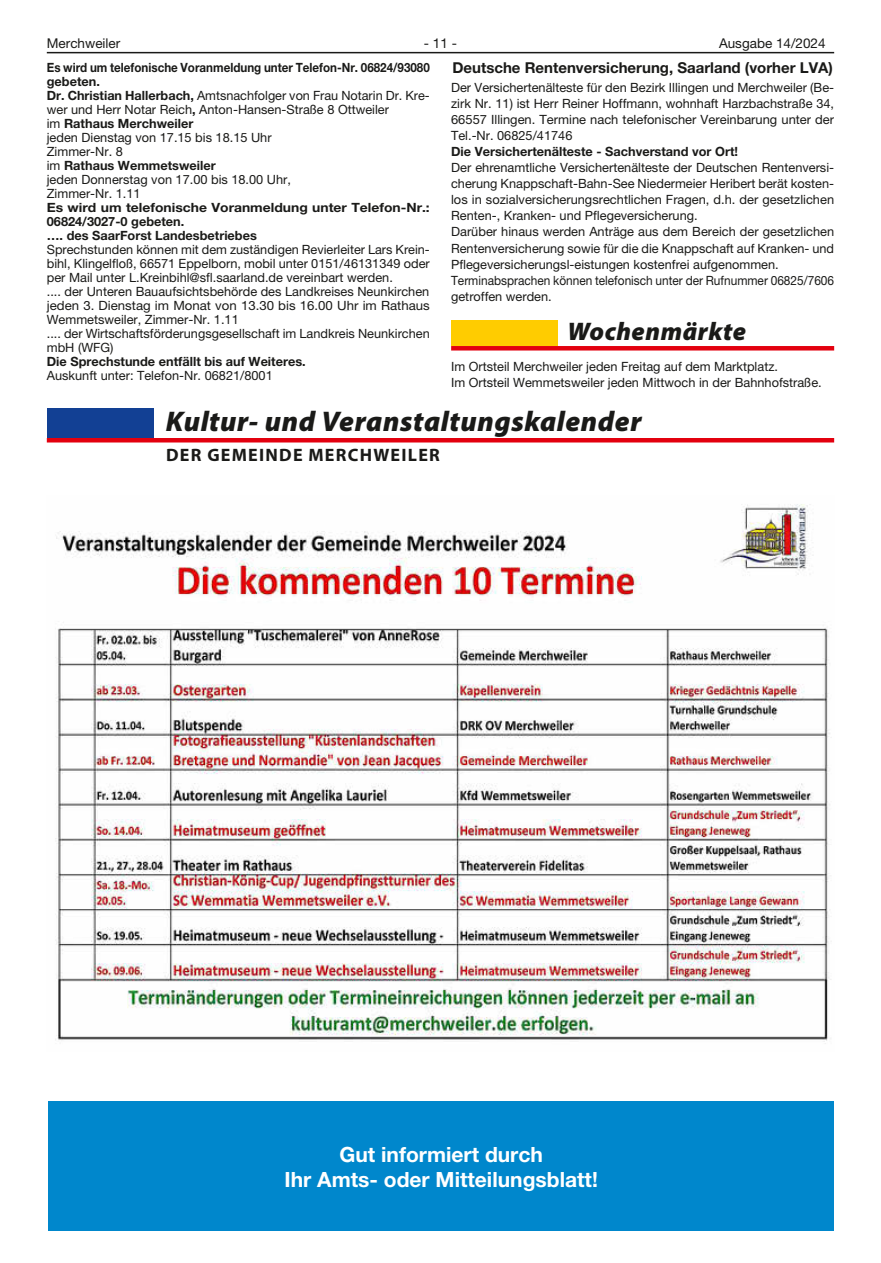
<style>
.page{position:relative;width:881px;height:1263px;background:#fff}
.page>*{position:absolute;margin:0;border:0;box-sizing:border-box;transform-origin:0 0}
.t1{font:italic 900 28.5px "Myriad Pro";letter-spacing:.02em;color:#1a1a18}
.t2{font:italic 900 25.5px "Myriad Pro";letter-spacing:.02em;color:#1a1a18}
.t3{font:700 21px/25.2px "Helvetica Neue LT";color:#fff;text-align:center}
.t4{font:700 18px "Myriad Pro";letter-spacing:.07em;color:#1a1a18}
.t5{font:700 15px "Helvetica Neue LT";color:#1a1a18}
.t6{font:13.5px "Helvetica Neue LT";color:#1a1a18}
.t7{font:12.75px/16px "Helvetica Neue LT";color:#1a1a18}
.t8{font:700 12.75px/14px "Helvetica Neue LT";color:#1a1a18;scale:1.09 1}
.t9{font:700 12.75px "Helvetica Neue LT";color:#1a1a18}
.s1{font-weight:700}
</style>
<div class="page">
<hr style="left:47px;top:52px;width:786px;height:1px;background:#1a1a18">
<hr style="left:451px;top:346px;width:382px;height:4px;background:#e3000f">
<div style="left:451px;top:320px;width:106px;height:26px;background:#fc0"></div>
<hr style="left:47px;top:438px;width:786px;height:4px;background:#e3000f">
<div style="left:47px;top:408px;width:106px;height:30px;background:#124094"></div>
<img style="left:55px;top:504px;width:776px;height:540px">
<div style="left:48px;top:1101px;width:785px;height:130px;background:#0087cc"></div>
<p class="t6" style="left:47px;top:35px;width:75px">Merchweiler</p>
<p class="t6" style="left:424px;top:35px;width:35px">- 11 -</p>
<p class="t6" style="left:718px;top:35px;width:108px">Ausgabe 14/2024</p>
<p class="t5" style="left:452px;top:59px;width:382px">Deutsche Rentenversicherung, Saarland (vorher LVA)</p>
<p class="t7" style="left:451px;top:79px;width:384px;text-align:justify">Der Versichertenälteste für den Bezirk Illingen und Merchweiler (Be&shy;zirk Nr. 11) ist Herr Reiner Hoffmann, wohnhaft Harzbachstraße 34, 66557 Illingen. Termine nach telefonischer Vereinbarung unter der Tel. -Nr. 06825/41746</p>
<p class="t9" style="left:451px;top:144px;width:288px">Die Versichertenälteste - Sachverstand vor Ort!</p>
<p class="t7" style="left:451px;top:159px;width:384px">Der ehrenamtliche Versichertenälteste der Deutschen Rentenversi&shy;cherung Knappschaft-Bahn-See Niedermeier Heribert berät kosten&shy;los in sozialversicherungsrechtlichen Fragen, d. h. der gesetzlichen Renten-, Kranken- und Pflegeversicherung.<br>Darüber hinaus werden Anträge aus dem Bereich der gesetzlichen Rentenversicherung sowie für die die Knappschaft auf Kranken- und Pflegeversicherungsl-eistungen kostenfrei aufgenommen.<br>Terminabsprachen können telefonisch unter der Rufnummer 06825/7606 getroffen werden.</p>
<h2 class="t2" style="left:567px;top:314px;width:180px">Wochenmärkte</h2>
<p class="t7" style="left:451px;top:358px;width:370px">Im Ortsteil Merchweiler jeden Freitag auf dem Marktplatz.<br>Im Ortsteil Wemmetsweiler jeden Mittwoch in der Bahnhofstraße.</p>
<p class="t7" style="left:47px;top:60px;width:384px;line-height:14px"><span class="s1">Es wird um telefonische Voranmeldung unter Telefon-Nr. 06824/93080 gebeten.<br>Dr. Christian Hallerbach,</span> Amtsnachfolger von Frau Notarin Dr. Kre&shy;wer und Herr Notar Reich<span class="s1">,</span> Anton-Hansen-Straße 8 Ottweiler<br>im <span class="s1">Rathaus Merchweiler<br></span>jeden Dienstag von 17. 15 bis 18. 15 Uhr<br>Zimmer-Nr. 8<br>im <span class="s1">Rathaus Wemmetsweiler<br></span>jeden Donnerstag von 17.00 bis 18.00 Uhr,<br>Zimmer-Nr. 1. 11</p>
<p class="t8" style="left:47px;top:200px;width:353px">Es wird um telefonische Voranmeldung unter Telefon-Nr.:<br>06824/3027-0 gebeten.<br>…. des SaarForst Landesbetriebes</p>
<p class="t7" style="left:47px;top:242px;width:384px;line-height:14.1px">Sprechstunden können mit dem zuständigen Revierleiter Lars Krein&shy;bihl, Klingelfloß, 66571 Eppelborn, mobil unter 0151/46131349 oder per Mail unter L. Kreinbihl@sfl. saarland. de vereinbart werden.<br>.... der Unteren Bauaufsichtsbehörde des Landkreises Neunkirchen jeden 3. Dienstag im Monat von 13.30 bis 16.00 Uhr im Rathaus Wemmetsweiler, Zimmer-Nr. 1. 11<br>.... der Wirtschaftsförderungsgesellschaft im Landkreis Neunkirchen mbH (WFG)</p>
<p class="t9" style="left:47px;top:354px;width:259px">Die Sprechstunde entfällt bis auf Weiteres.</p>
<p class="t7" style="left:47px;top:367px;width:227px">Auskunft unter: Telefon-Nr. 06821/8001</p>
<h1 class="t1" style="left:166px;top:402px;width:477px">Kultur- und Veranstaltungskalender</h1>
<h3 class="t4" style="left:166px;top:443px;width:275px">DER GEMEINDE MERCHWEILER</h3>
<h3 class="t3" style="left:284px;top:1141px;width:314px">Gut informiert durch<br>Ihr Amts- oder Mitteilungsblatt!</h3>
</div>
